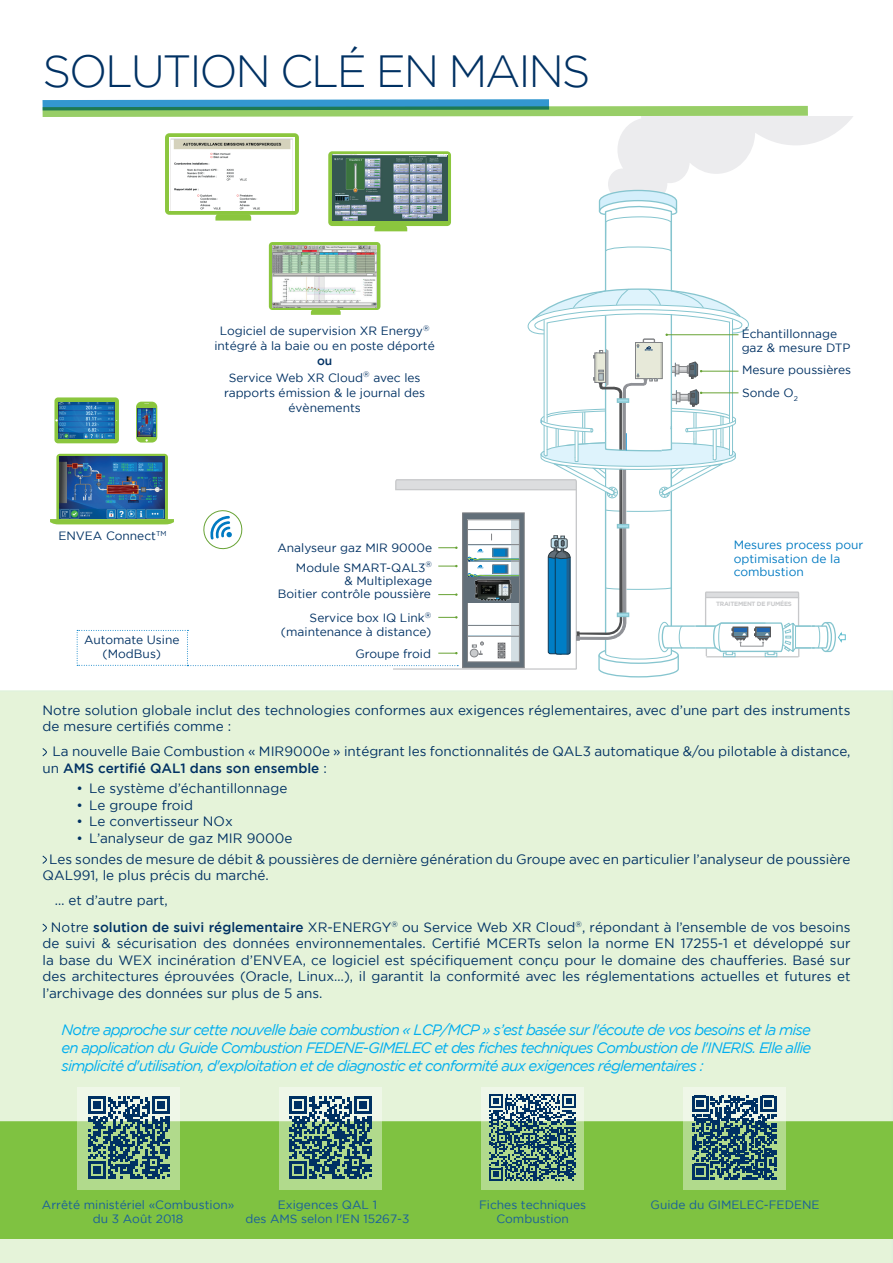
<style>
.page{position:relative;width:893px;height:1263px;background:#fff}
.page>*{position:absolute;margin:0;border:0;box-sizing:border-box;transform-origin:0 0}
.t1{font:300 45px "Gotham";letter-spacing:-.05em;color:#003163}
.t2{font:italic 15px/18px "Gotham";letter-spacing:-.06em;color:#00aeef;text-align:justify}
.t3{font:13.5px/16.5px "Gotham";color:#003163}
.t4{font:12px/13.5px "Gotham";color:#003163;text-align:center}
.t5{font:12px/13.5px "Gotham";color:#175d9e;text-align:center}
.t6{font:12px/13.5px "Gotham";color:#007ac2}
.t7{font:700 6.15px "Gotham";letter-spacing:-.04em;color:#c7c8ca}
.s1{font-weight:500}
</style>
<div class="page">
<div style="left:0;top:690px;width:893px;height:573px;background:#e5f3d9"></div>
<div style="left:0;top:1121px;width:893px;height:118px;background:#7fc241"></div>
<svg style="left:78px;top:1088px;width:102px;height:102px;fill:#b1da8c"></svg>
<svg style="left:280px;top:1088px;width:102px;height:102px;fill:#b1da8c"></svg>
<svg style="left:481px;top:1088px;width:102px;height:102px;fill:#b1da8c"></svg>
<svg style="left:683px;top:1088px;width:102px;height:102px;fill:#b1da8c"></svg>
<svg style="left:42px;top:748px;width:5px;height:9px"></svg>
<svg style="left:42px;top:855px;width:5px;height:9px"></svg>
<svg style="left:42px;top:923px;width:5px;height:9px"></svg>
<svg style="left:88px;top:1097px;width:82px;height:82px"></svg>
<svg style="left:692px;top:1096px;width:84px;height:84px"></svg>
<svg style="left:290px;top:1097px;width:82px;height:82px"></svg>
<svg style="left:489px;top:1094px;width:87px;height:87px"></svg>
<svg style="left:43px;top:99px;width:810px;height:579px"></svg>
<h1 class="t1" style="left:43px;top:47px;width:550px">SOLUTION CLÉ EN MAINS</h1>
<p class="t4" style="left:214px;top:323px;width:222px;line-height:15px">Logiciel de supervision XR Energy<sup>® </sup>intégré à la baie ou en poste déporté</p>
<p class="t4" style="left:229px;top:353px;width:193px;line-height:16.5px"><span class="s1">ou<br></span>Service Web XR Cloud<sup>®</sup> avec les</p>
<p class="t4" style="left:224px;top:385px;width:202px;line-height:15px">rapports émission &amp; le journal des évènements</p>
<p class="t4" style="left:58px;top:529px;width:110px">ENVEA Connect<sup>TM</sup></p>
<p class="t4" style="left:84px;top:633px;width:97px">Automate Usine (ModBus)</p>
<p class="t4" style="left:277px;top:537px;width:156px;line-height:19.8px;text-align:right">Analyseur gaz MIR 9000e<br>Module SMART-QAL3<sup>®</sup></p>
<p class="t4" style="left:278px;top:574px;width:156px;text-align:right">&amp; Multiplexage<br>Boitier contrôle poussière</p>
<p class="t4" style="left:281px;top:611px;width:152px;text-align:right">Service box IQ Link<sup>® </sup>(maintenance à distance)</p>
<p class="t4" style="left:355px;top:646px;width:77px">Groupe froid</p>
<p class="t4" style="left:742px;top:327px;width:110px;text-align:left">Échantillonnage gaz &amp; mesure DTP</p>
<p class="t4" style="left:742px;top:358px;width:111px;line-height:23px;text-align:left">Mesure poussières<br>Sonde O<sub>2</sub></p>
<p class="t6" style="left:734px;top:538px;width:131px">Mesures process pour optimisation de la combustion</p>
<p class="t7" style="left:716px;top:600px;width:77px">TRAITEMENT DE FUMÉES</p>
<p class="t3" style="left:43px;top:701px;width:809px">Notre solution globale inclut des technologies conformes aux exigences réglementaires, avec d’une part des instruments de mesure certifiés comme :</p>
<p class="t3" style="left:43px;top:743px;width:809px;text-indent:10px">La nouvelle Baie Combustion « MIR9000e » intégrant les fonctionnalités de QAL3 automatique &amp;/ou pilotable à distance, un <span class="s1">AMS certifié QAL1 dans son ensemble</span> :</p>
<p class="t3" style="left:77px;top:780px;width:212px">• Le système d’échantillonnage</p>
<p class="t3" style="left:77px;top:797px;width:118px">• Le groupe froid</p>
<p class="t3" style="left:77px;top:813px;width:158px">• Le convertisseur NOx</p>
<p class="t3" style="left:49px;top:828px;width:803px;line-height:20.7px;text-indent:27px">• L’analyseur de gaz MIR 9000e<br>Les sondes de mesure de débit &amp; poussières de dernière génération du Groupe avec en particulier l’analyseur de poussière</p>
<p class="t3" style="left:55px;top:863px;width:216px;line-height:25px;text-indent:-12px">QAL991, le plus précis du marché. … et d’autre part,</p>
<p class="t3" style="left:43px;top:918px;width:809px;text-align:justify;text-indent:8px">Notre <span class="s1">solution de suivi réglementaire</span> XR-ENERGY<sup>®</sup> ou Service Web XR Cloud<sup>®</sup>, répondant à l’ensemble de vos besoins de suivi &amp; sécurisation des données environnementales. Certifié MCERTs selon la norme EN 17255-1 et développé sur la base du WEX incinération d’ENVEA, ce logiciel est spécifiquement conçu pour le domaine des chaufferies. Basé sur des architectures éprouvées (Oracle, Linux…), il garantit la conformité avec les réglementations actuelles et futures et l’archivage des données sur plus de 5 ans.</p>
<p class="t2" style="left:62px;top:1021px;width:751px">Notre approche sur cette nouvelle baie combustion « LCP/MCP » s’est basée sur l'écoute de vos besoins et la mise en application du Guide Combustion FEDENE-GIMELEC et des fiches techniques Combustion de l'INERIS. Elle allie simplicité d'utilisation, d'exploitation et de diagnostic et conformité aux exigences réglementaires :</p>
<p class="t5" style="left:42px;top:1198px;width:194px">Arrêté ministériel «Combustion» du 3 Août 2018</p>
<p class="t5" style="left:278px;top:1198px;width:101px">Exigences QAL 1</p>
<p class="t5" style="left:651px;top:1198px;width:171px">Guide du GIMELEC-FEDENE</p>
<p class="t5" style="left:245px;top:1211px;width:166px">des AMS selon l'EN 15267-3</p>
<p class="t5" style="left:479px;top:1198px;width:109px">Fiches techniques<br>Combustion</p>
</div>
